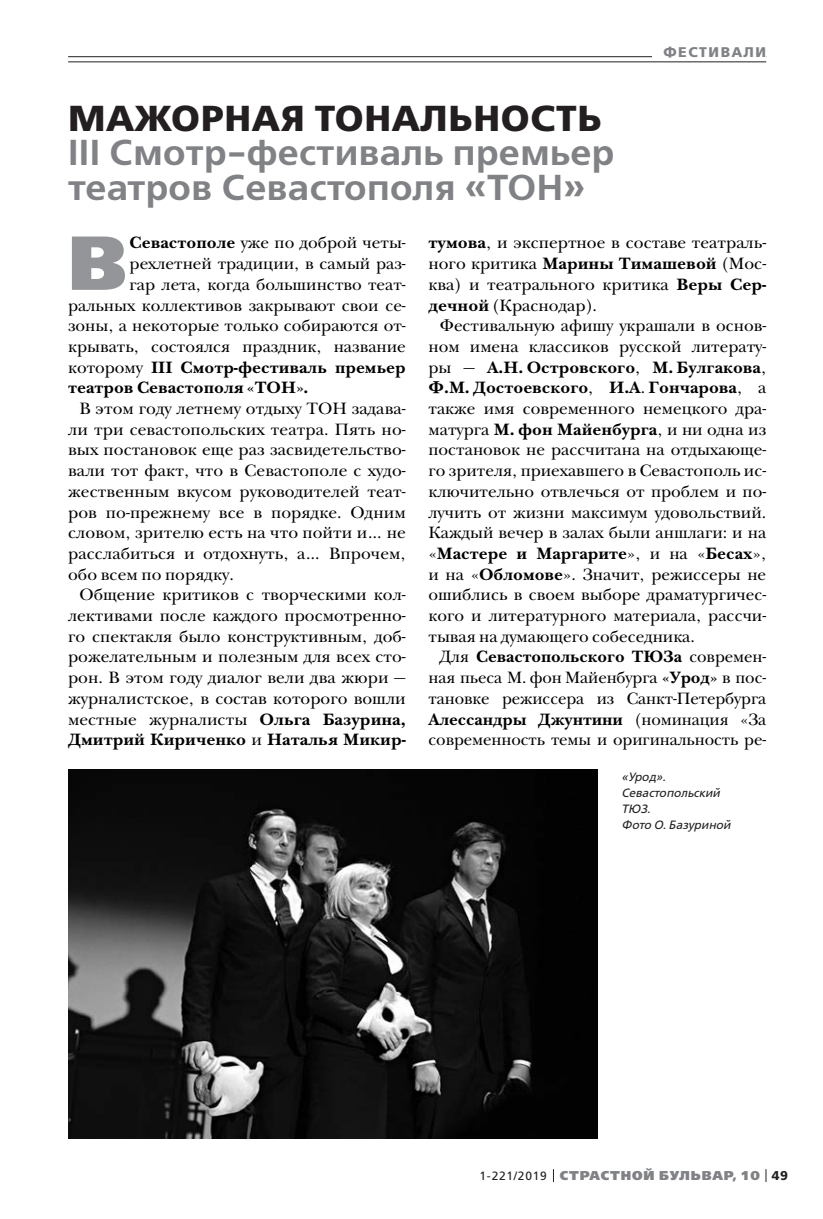
<style>
.page{position:relative;width:823px;height:1219px;background:#fff}
.page>*{position:absolute;margin:0;border:0;box-sizing:border-box;transform-origin:0 0}
.t1{font:800 76.2px "Free Set";color:#939598}
.t2{font:600 36px/34.6px "Free Set";letter-spacing:.01em;color:#808285}
.t3{font:700 36px "Free Set";letter-spacing:.02em;color:#231f20}
.t4{font:17px/20.6px "New Baskerville ITC";color:#000;text-align:justify}
.t5{font:700 17px "New Baskerville ITC";color:#000}
.t6{font:700 14px "Free Set";letter-spacing:.11em;color:#808285}
.t7{font:800 12.8px "Free Set";letter-spacing:.07em;color:#808285}
.t8{font:italic 12px/16px "Free Set";color:#231f20}
.s1{font-weight:700}
.s2{font-weight:400}
.s3{font-weight:400;font-size:12px;color:#231f20}
.s4{font-weight:700;color:#231f20}
</style>
<div class="page">
<svg style="left:765px;top:1169px;width:1px;height:13px"></svg>
<hr style="left:68px;top:56px;width:697px;height:1px;background:#231f20">
<div style="left:652px;top:41px;width:113px;height:21px;background:#fff"></div>
<hr style="left:68px;top:62px;width:697px;height:1px;background:#231f20">
<img style="left:68px;top:770px;width:529px;height:368px">
<p class="t6" style="left:663px;top:45px;width:104px">ФЕСТИВАЛИ</p>
<h2 class="t3" style="left:68px;top:101px;width:534px">МАЖОРНАЯ ТОНАЛЬНОСТЬ</h2>
<h2 class="t2" style="left:68px;top:137px;width:547px">III Смотр-фестиваль премьер театров Севастополя «ТОН»</h2>
<h1 class="t1" style="left:68px;top:226px;width:61px">В</h1>
<p class="t4" style="left:129px;top:234px;width:277px"><span class="s1">Севастополе</span> уже по доброй четы-</p>
<p class="t4" style="left:428px;top:234px;width:339px"><span class="s1">тумова</span>, и экспертное в составе театраль&shy;ного критика <span class="s1">Марины Тимашевой</span> (Мос&shy;ква) и театрального критика <span class="s1">Веры Сер&shy;дечной</span> (Краснодар).</p>
<p class="t4" style="left:428px;top:317px;width:339px;text-indent:11px">Фестивальную афишу украшали в основ&shy;ном имена классиков русской литерату&shy;ры — <span class="s1">А.Н. Островского</span>, <span class="s1">М. Булгакова</span>, <span class="s1">Ф.М. Достоевского</span>, <span class="s1">И.А</span>. <span class="s1">Гончарова</span>, а также имя современного немецкого дра&shy;матурга <span class="s1">М. фон Майенбурга</span>, и ни одна из постановок не рассчитана на отдыхающе&shy;го зрителя, приехавшего в Севастополь ис&shy;ключительно отвлечься от проблем и по&shy;лучить от жизни максимум удовольствий.<br>Каждый вечер в залах были аншлаги: и на «<span class="s1">Мастере и Маргарите</span>», и на «<span class="s1">Бесах</span>», и на «<span class="s1">Обломове</span>». Значит, режиссеры не ошиблись в своем выборе драматургичес&shy;кого и литературного материала, рассчи&shy;тывая на думающего собеседника.</p>
<p class="t4" style="left:428px;top:648px;width:339px;text-indent:11px">Для <span class="s1">Севастопольского ТЮЗа</span> современ&shy;ная пьеса М. фон Майенбурга <span class="s1">«Урод»</span> в пос&shy;тановке режиссера из Санкт-Петербурга <span class="s1">Алессандры Джунтини</span> (номинация «За современность темы и оригинальность ре-</p>
<p class="t8" style="left:621px;top:769px;width:111px">«Урод».<br>Севастопольский<br>ТЮЗ.<br>Фото О. Базуриной</p>
<p class="t4" style="left:129px;top:255px;width:277px">рехлетней традиции, в самый раз-</p>
<p class="t4" style="left:129px;top:276px;width:277px">гар лета, когда большинство теат-</p>
<p class="t4" style="left:68px;top:296px;width:339px">ральных коллективов закрывают свои се-</p>
<p class="t4" style="left:68px;top:317px;width:339px">зоны, а некоторые только собираются от-</p>
<p class="t4" style="left:68px;top:338px;width:339px">крывать, состоялся праздник, название</p>
<p class="t5" style="left:68px;top:360px;width:339px"><span class="s2">которому</span> III Смотр-фестиваль премьер</p>
<p class="t5" style="left:68px;top:381px;width:242px">театров Севастополя «ТОН».</p>
<p class="t4" style="left:68px;top:400px;width:339px;text-indent:11px">В этом году летнему отдыху ТОН задава&shy;ли три севастопольских театра. Пять но&shy;вых постановок еще раз засвидетельство&shy;вали тот факт, что в Севастополе с худо&shy;жественным вкусом руководителей теат&shy;ров по-прежнему все в порядке. Одним словом, зрителю есть на что пойти и… не расслабиться и отдохнуть, а… Впрочем, обо всем по порядку.</p>
<p class="t4" style="left:68px;top:586px;width:339px;text-indent:11px">Общение критиков с творческими кол&shy;лективами после каждого просмотренно&shy;го спектакля было конструктивным, доб&shy;рожелательным и полезным для всех сто&shy;рон. В этом году диалог вели два жюри — журналистское, в состав которого вошли местные журналисты <span class="s1">Ольга Базурина, Дмитрий Кириченко</span> и <span class="s1">Наталья Микир-</span></p>
<p class="t7" style="left:479px;top:1169px;width:310px"><span class="s3">1-221/2019</span> СТРАСТНОЙ БУЛЬВАР, 10 <span class="s4">49</span></p>
</div>
